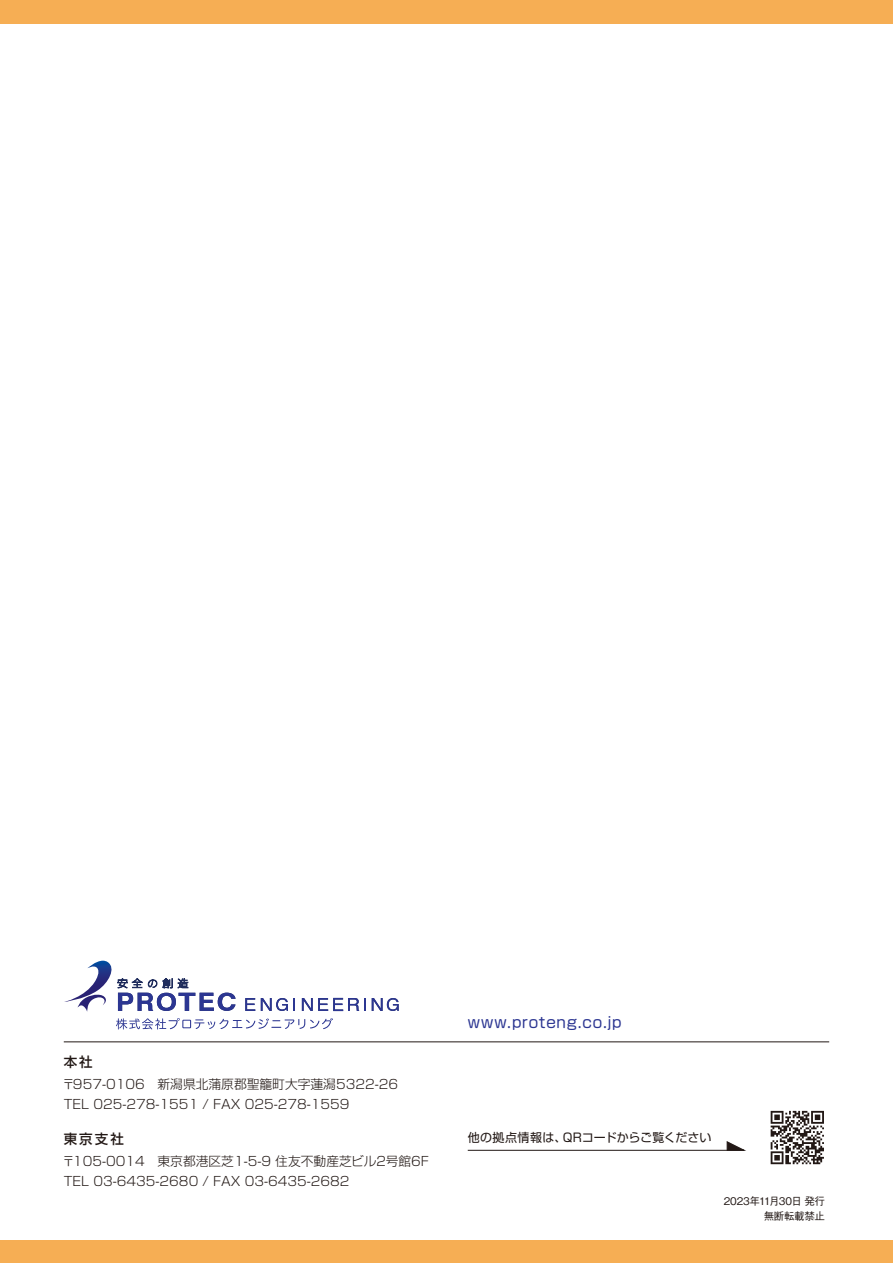
<style>
.page{position:relative;width:893px;height:1263px;background:#fff}
.page>*{position:absolute;margin:0;border:0;box-sizing:border-box;transform-origin:0 0}
.t1{font:15px "Soft Go Std";letter-spacing:.055em;color:#2c3692}
.t2{font:500 13.5px "Shin Go Pro";letter-spacing:.15em;color:#221815}
.t3{font:300 12.75px/20.2px "Shin Go Pro";color:#221815}
.t4{font:12px "Shin Go";letter-spacing:.005em;color:#221815}
.t5{font:500 10.5px/15px "Gothic BBB Pro";letter-spacing:-.03em;color:#221815;text-align:right}
</style>
<div class="page">
<div style="left:0;top:0;width:893px;height:23px;background:#f6ae54"></div>
<div style="left:0;top:1240px;width:893px;height:23px;background:#f6ae54"></div>
<svg style="left:245px;top:998px;width:10px;height:13px"></svg>
<svg style="left:294px;top:998px;width:1px;height:13px"></svg>
<svg style="left:302px;top:998px;width:64px;height:13px"></svg>
<svg style="left:372px;top:998px;width:27px;height:13px"></svg>
<svg style="left:261px;top:998px;width:27px;height:13px"></svg>
<svg style="left:64px;top:961px;width:171px;height:51px"></svg>
<svg style="left:116px;top:1018px;width:217px;height:11px"></svg>
<hr style="left:64px;top:1041px;width:765px;height:1px;background:#221815">
<svg style="left:771px;top:1111px;width:53px;height:53px"></svg>
<hr style="left:468px;top:1150px;width:276px;height:1px;background:#221815">
<svg style="left:726px;top:1141px;width:19px;height:10px"></svg>
<p class="t2" style="left:64px;top:1051px;width:31px">本社</p>
<p class="t3" style="left:62px;top:1073px;width:338px">〒957-0106　新潟県北蒲原郡聖籠町大字蓮潟5322-26<br>TEL 025-278-1551 / FAX 025-278-1559</p>
<p class="t2" style="left:64px;top:1127px;width:62px">東京支社</p>
<p class="t3" style="left:62px;top:1149px;width:368px">〒105-0014　東京都港区芝1-5-9 住友不動産芝ビル２号館6F<br>TEL 03-6435-2680 / FAX 03-6435-2682</p>
<p class="t1" style="left:468px;top:1012px;width:155px">www.proteng.co.jp</p>
<p class="t4" style="left:468px;top:1130px;width:245px">他の拠点情報は、QRコードからご覧ください</p>
<p class="t5" style="left:724px;top:1192px;width:103px">2023年11月30日 発行無断転載禁止</p>
</div>
